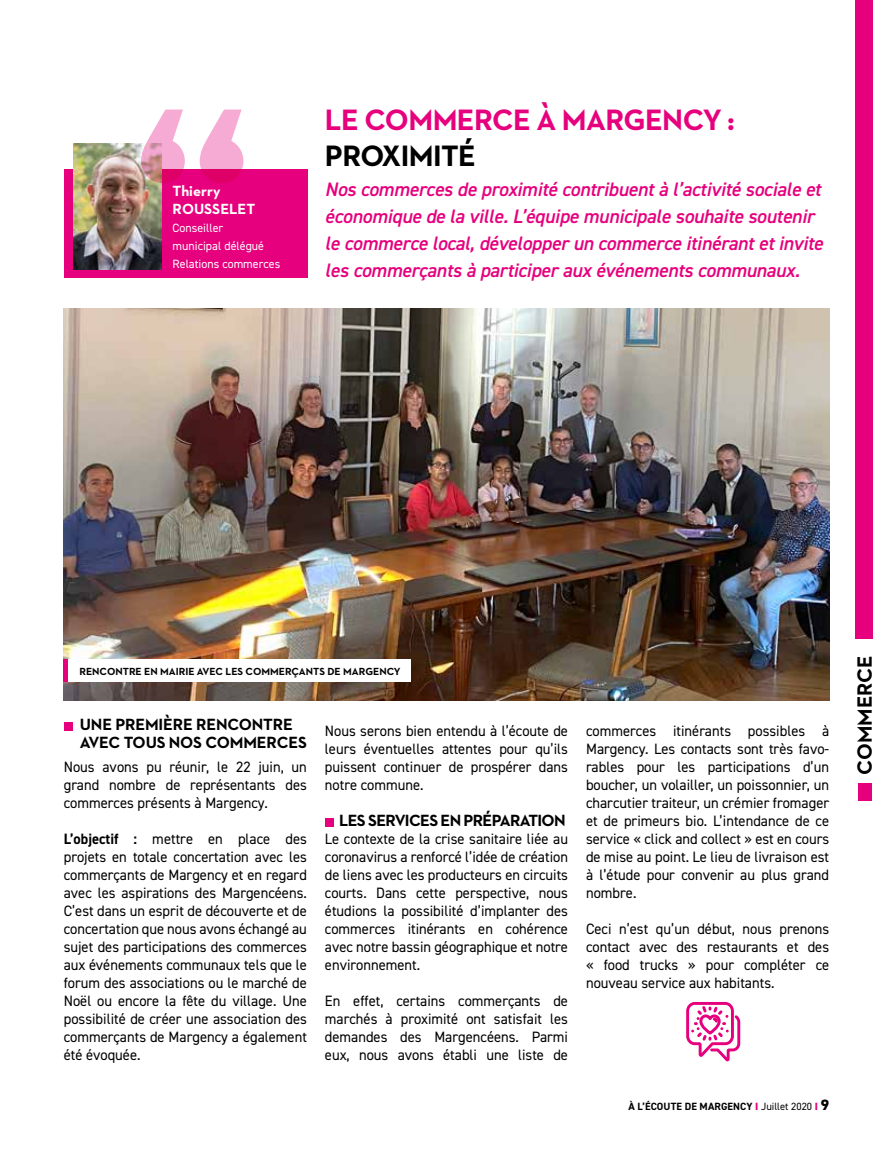
<style>
.page{position:relative;width:893px;height:1149px;background:#fff}
.page>*{position:absolute;margin:0;border:0;box-sizing:border-box;transform-origin:0 0}
.t1{font:700 30px "Neutraface 2 Text";letter-spacing:-.02em;color:#e6007d}
.t2{font:700 30px "Neutraface 2 Text";letter-spacing:-.02em;color:#000}
.t3{font:700 21px "Neutraface 2 Text";color:#000}
.t4{font:italic 600 19.5px/27px "DIN2014";letter-spacing:-.01em;color:#e6007d}
.t5{font:700 16.5px/18px "Neutraface 2 Text";letter-spacing:-.015em;color:#000}
.t6{font:700 16.5px "Neutraface 2 Text";letter-spacing:-.04em;color:#000}
.t7{font:15px/18px "DIN2014";color:#000;text-align:justify}
.t8{font:700 15px/18px "Neutraface 2 Text";color:#fff}
.t9{font:12px/18px "DIN2014";color:#fff}
.t10{font:700 10.5px "Neutraface 2 Text";color:#000}
.t11{font:700 10.5px "DIN2014";letter-spacing:.01em;color:#000}
.s1{font-weight:700}
.s2{font-weight:800;color:#e6007d}
.s3{font-weight:400}
.s4{font-weight:800;font-size:15px}
</style>
<div class="page">
<div style="left:855px;top:0;width:17px;height:639px;background:#e6007d"></div>
<div style="left:858px;top:782px;width:14px;height:18px;background:#e6007d"></div>
<div style="left:64px;top:721px;width:9px;height:9px;background:#e6007d"></div>
<div style="left:325px;top:817px;width:9px;height:9px;background:#e6007d"></div>
<div style="left:64px;top:169px;width:244px;height:108px;background:#e6007d"></div>
<img style="left:73px;top:144px;width:89px;height:125px">
<svg style="left:141px;top:109px;width:102px;height:74px"></svg>
<img style="left:64px;top:309px;width:765px;height:391px">
<div style="left:66px;top:659px;width:345px;height:22px;background:#fff"></div>
<hr style="left:64px;top:659px;width:4px;height:22px;background:#e6007d">
<svg style="left:686px;top:1002px;width:55px;height:59px"></svg>
<p class="t8" style="left:173px;top:181px;width:84px">Thierry<br>ROUSSELET</p>
<p class="t9" style="left:173px;top:218px;width:109px">Conseiller<br>municipal délégué<br>Relations commerces</p>
<h1 class="t1" style="left:325px;top:100px;width:412px">LE COMMERCE À MARGENCY :</h1>
<h1 class="t2" style="left:325px;top:136px;width:153px">PROXIMITÉ</h1>
<p class="t4" style="left:325px;top:175px;width:500px">Nos commerces de proximité contribuent à l’activité sociale et économique de la ville. L’équipe municipale souhaite soutenir le commerce local, développer un commerce itinérant et invite les commerçants à participer aux événements communaux.</p>
<p class="t10" style="left:79px;top:664px;width:323px">RENCONTRE EN MAIRIE AVEC LES COMMERÇANTS DE MARGENCY</p>
<p class="t5" style="left:80px;top:715px;width:229px">UNE PREMIÈRE RENCONTRE<br>AVEC TOUS NOS COMMERCES</p>
<p class="t7" style="left:64px;top:757px;width:245px">Nous avons pu réunir, le 22 juin, un grand nombre de représentants des commerces présents à Margency.</p>
<p class="t7" style="left:64px;top:829px;width:245px"><span class="s1">L’objectif :</span> mettre en place des projets en totale concertation avec les commerçants de Margency et en regard avec les aspirations des Margencéens.<br>C’est dans un esprit de découverte et de concertation que nous avons échangé au sujet des participations des commerces aux événements communaux tels que le forum des associations ou le marché de Noël ou encore la fête du village. Une possibilité de créer une association des commerçants de Margency a également été évoquée.</p>
<p class="t7" style="left:325px;top:721px;width:245px">Nous serons bien entendu à l’écoute de leurs éventuelles attentes pour qu’ils puissent continuer de prospérer dans notre commune.</p>
<p class="t6" style="left:339px;top:809px;width:228px">LES SERVICES EN PRÉPARATION</p>
<p class="t7" style="left:325px;top:829px;width:245px">Le contexte de la crise sanitaire liée au coronavirus a renforcé l’idée de création de liens avec les producteurs en circuits courts. Dans cette perspective, nous étudions la possibilité d’implanter des commerces itinérants en cohérence avec notre bassin géographique et notre environnement.</p>
<p class="t7" style="left:325px;top:991px;width:245px">En effet, certains commerçants de marchés à proximité ont satisfait les demandes des Margencéens. Parmi eux, nous avons établi une liste de</p>
<p class="t7" style="left:586px;top:721px;width:245px">commerces itinérants possibles à Margency. Les contacts sont très favo&shy;rables pour les participations d’un boucher, un volailler, un poissonnier, un charcutier traiteur, un crémier fromager et de primeurs bio. L’intendance de ce service « click and collect » est en cours de mise au point. Le lieu de livraison est à l’étude pour convenir au plus grand nombre.</p>
<p class="t7" style="left:586px;top:919px;width:245px">Ceci n’est qu’un début, nous prenons contact avec des restaurants et des « food trucks » pour compléter ce nouveau service aux habitants.</p>
<p class="t11" style="left:628px;top:1098px;width:202px">À L’ÉCOUTE DE MARGENCY <span class="s2">I</span> <span class="s3">Juillet 2020</span> <span class="s2">I</span> <span class="s4">9</span></p>
<h2 class="t3" style="left:851px;top:774px;width:121px;rotate:-90deg">COMMERCE</h2>
</div>
